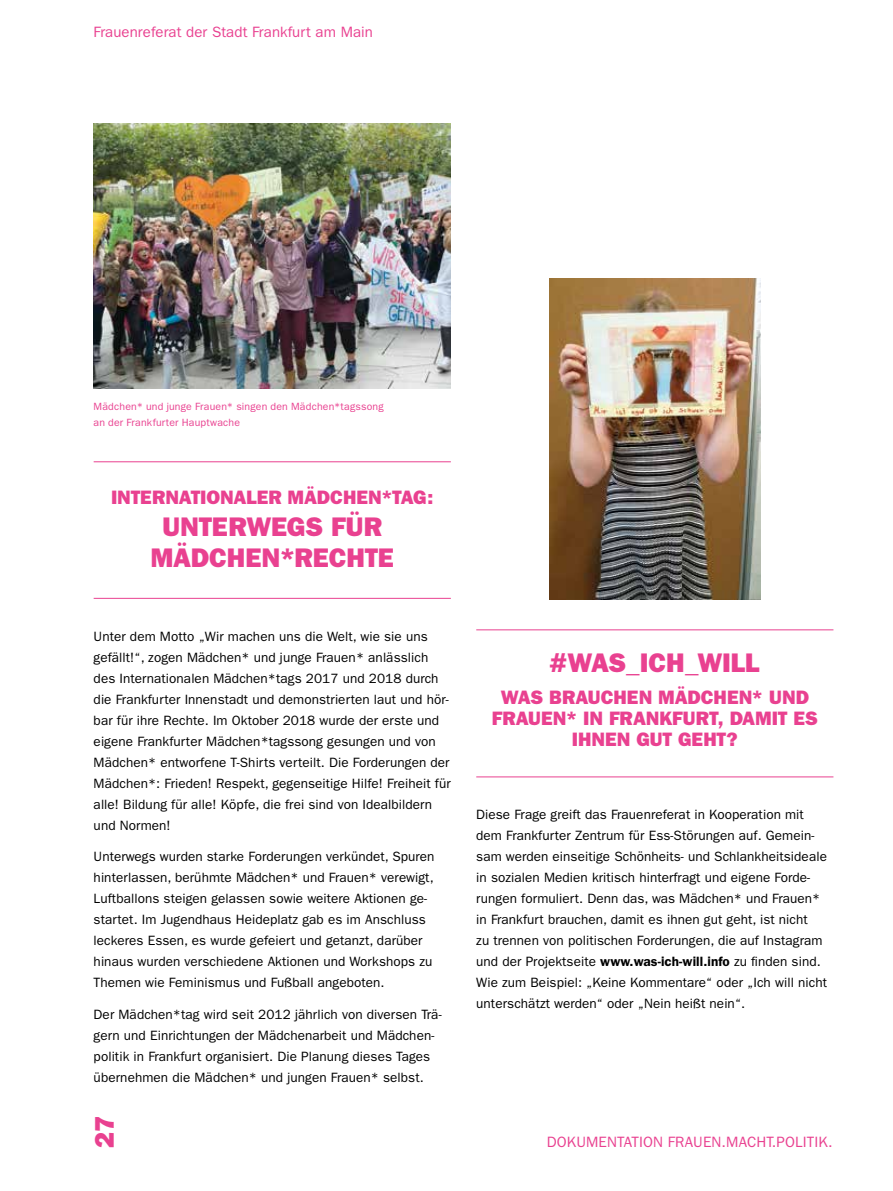
<style>
.page{position:relative;width:893px;height:1191px;background:#fff}
.page>*{position:absolute;margin:0;border:0;box-sizing:border-box;transform-origin:0 0}
.t1{font:800 27px/31.5px "Franklin Gothic";letter-spacing:-.005em;color:#e94190;text-align:center}
.t2{font:800 19.5px/21px "Franklin Gothic";color:#e94190;text-align:center}
.t3{font:15px "Franklin Gothic";letter-spacing:.005em;color:#e94190}
.t4{font:13.5px/21px "Franklin Gothic";letter-spacing:.005em;color:#000}
.t5{font:10.5px/16.5px "Franklin Gothic";letter-spacing:.02em;color:#e94190}
.s1{font-weight:600}
</style>
<div class="page">
<hr style="left:94px;top:461px;width:357px;height:1px;background:#e94190">
<hr style="left:94px;top:598px;width:357px;height:1px;background:#e94190">
<img style="left:94px;top:123px;width:357px;height:265px">
<img style="left:549px;top:279px;width:212px;height:321px">
<hr style="left:476px;top:629px;width:357px;height:1px;background:#e94190">
<hr style="left:476px;top:776px;width:357px;height:1px;background:#e94190">
<p class="t3" style="left:94px;top:23px;width:281px">Frauenreferat der Stadt Frankfurt am Main</p>
<p class="t5" style="left:94px;top:398px;width:292px">Mädchen* und junge Frauen* singen den Mädchen*tagssong an der Frankfurter Hauptwache</p>
<h2 class="t2" style="left:111px;top:487px;width:324px">INTERNATIONALER MÄDCHEN*TAG:</h2>
<h1 class="t1" style="left:150px;top:511px;width:245px">UNTERWEGS FÜR<br>MÄDCHEN*RECHTE</h1>
<p class="t4" style="left:94px;top:626px;width:359px">Unter dem Motto „Wir machen uns die Welt, wie sie uns gefällt!“, zogen Mädchen* und junge Frauen* anlässlich des Internationalen Mädchen*tags 2017 und 2018 durch die Frankfurter Innenstadt und demonstrierten laut und hör&shy;bar für ihre Rechte. Im Oktober 2018 wurde der erste und eigene Frankfurter Mädchen*tagssong gesungen und von Mädchen* entworfene T-Shirts verteilt. Die Forderungen der Mädchen*: Frieden! Respekt, gegenseitige Hilfe! Freiheit für alle! Bildung für alle! Köpfe, die frei sind von Idealbildern und Normen!</p>
<p class="t4" style="left:94px;top:846px;width:342px">Unterwegs wurden starke Forderungen verkündet, Spuren hinterlassen, berühmte Mädchen* und Frauen* verewigt, Luftballons steigen gelassen sowie weitere Aktionen ge&shy;startet. Im Jugendhaus Heideplatz gab es im Anschluss leckeres Essen, es wurde gefeiert und getanzt, darüber hinaus wurden verschiedene Aktionen und Workshops zu Themen wie Feminismus und Fußball angeboten.</p>
<p class="t4" style="left:94px;top:1004px;width:349px">Der Mädchen*tag wird seit 2012 jährlich von diversen Trä&shy;gern und Einrichtungen der Mädchenarbeit und Mädchen&shy;politik in Frankfurt organisiert. Die Planung dieses Tages übernehmen die Mädchen* und jungen Frauen* selbst.</p>
<h1 class="t1" style="left:89px;top:1148px;width:34px;rotate:-90deg">27</h1>
<h1 class="t1" style="left:550px;top:647px;width:211px">#WAS_ICH_WILL</h1>
<h2 class="t2" style="left:492px;top:686px;width:328px">WAS BRAUCHEN MÄDCHEN* UND<br>FRAUEN* IN FRANKFURT, DAMIT ES<br>IHNEN GUT GEHT?</h2>
<p class="t4" style="left:476px;top:804px;width:352px">Diese Frage greift das Frauenreferat in Kooperation mit dem Frankfurter Zentrum für Ess-Störungen auf. Gemein&shy;sam werden einseitige Schönheits- und Schlankheitsideale in sozialen Medien kritisch hinterfragt und eigene Forde&shy;rungen formuliert. Denn das, was Mädchen* und Frauen* in Frankfurt brauchen, damit es ihnen gut geht, ist nicht<br>zu trennen von politischen Forderungen, die auf Instagram und der Projektseite <span class="s1">www.was-ich-will.info</span> zu finden sind.<br>Wie zum Beispiel: „Keine Kommentare“ oder „Ich will nicht unterschätzt werden“ oder „Nein heißt nein“.</p>
<p class="t3" style="left:547px;top:1133px;width:287px">DOKUMENTATION FRAUEN.MACHT.POLITIK.</p>
</div>
